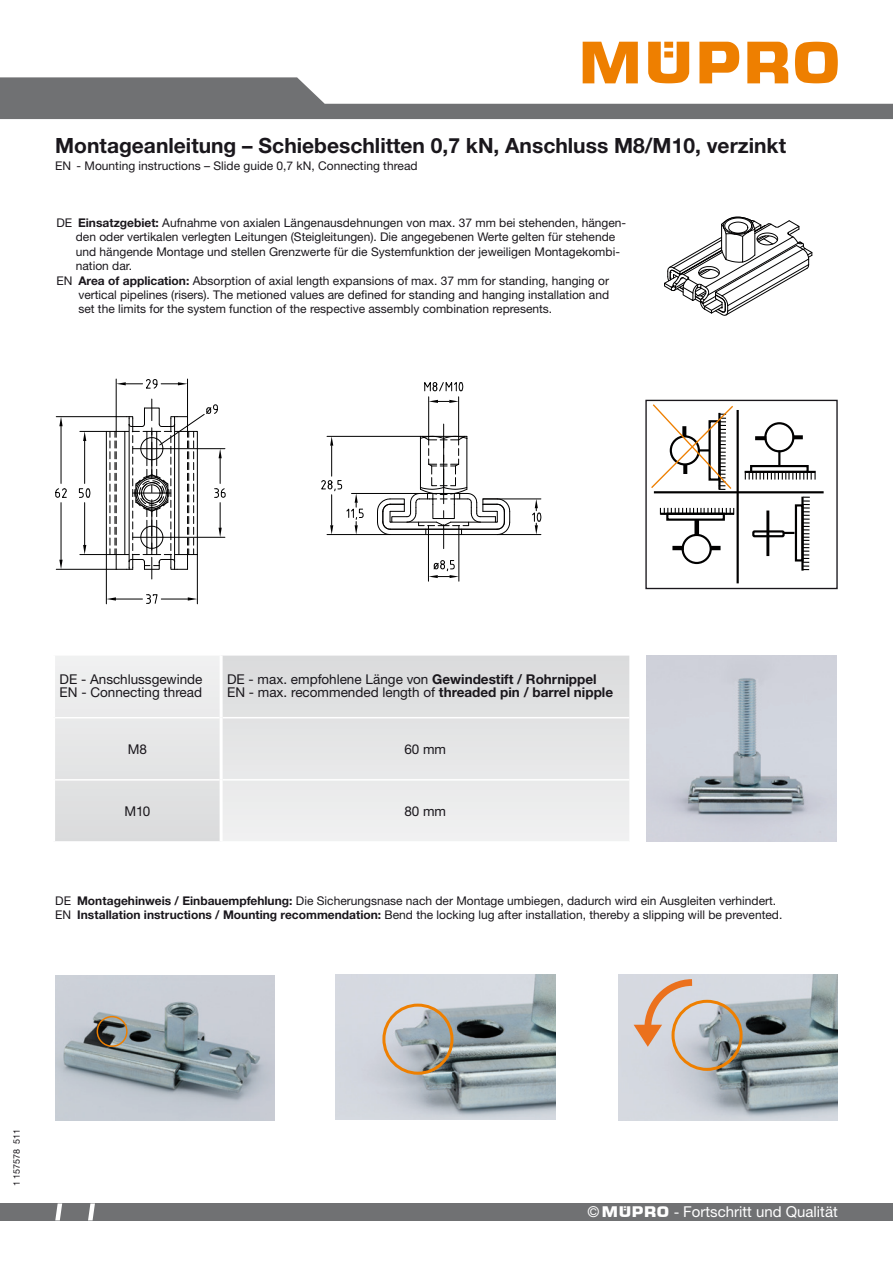
<style>
.page{position:relative;width:893px;height:1263px;background:#fff}
.page>*{position:absolute;margin:0;border:0;box-sizing:border-box;transform-origin:0 0}
.t1{font:700 21px "Helvetica Neue";color:#1a171c}
.t2{font:15px "Helvetica Neue";color:#fff}
.t3{font:13.5px/13.5px "Helvetica Neue CE";color:#1a171c}
.t4{font:12px/14.4px "Helvetica Neue";color:#1a171c}
.t5{font:9px "Helvetica Neue";color:#1a171c}
.s1{font-family:"Helvetica Neue CE";font-weight:700}
.s2{font-weight:700}
.s3{font-stretch:condensed}
.s4{font-family:"MPR"}
.s5{font-family:"Arial"}
</style>
<div class="page">
<svg style="left:0;top:42px;width:893px;height:77px"></svg>
<div style="left:0;top:1203px;width:893px;height:17px;background:#707173"></div>
<svg style="left:55px;top:1203px;width:7px;height:17px"></svg>
<svg style="left:88px;top:1203px;width:7px;height:17px"></svg>
<hr style="left:56px;top:416px;width:60px;height:1px;background:#010000">
<hr style="left:56px;top:569px;width:60px;height:1px;background:#010000">
<hr style="left:61px;top:426px;width:1px;height:57px;background:#010000">
<hr style="left:61px;top:503px;width:1px;height:57px;background:#010000">
<svg style="left:59px;top:417px;width:4px;height:9px"></svg>
<svg style="left:59px;top:560px;width:4px;height:9px"></svg>
<svg style="left:55px;top:488px;width:12px;height:10px"></svg>
<hr style="left:116px;top:379px;width:1px;height:38px;background:#010000">
<hr style="left:187px;top:379px;width:1px;height:38px;background:#010000">
<svg style="left:116px;top:378px;width:72px;height:11px"></svg>
<hr style="left:106px;top:554px;width:1px;height:50px;background:#010000">
<hr style="left:197px;top:554px;width:1px;height:50px;background:#010000">
<svg style="left:106px;top:593px;width:91px;height:11px"></svg>
<svg style="left:78px;top:399px;width:148px;height:180px"></svg>
<svg style="left:376px;top:424px;width:135px;height:125px"></svg>
<hr style="left:428px;top:397px;width:1px;height:43px;background:#010000">
<hr style="left:458px;top:397px;width:1px;height:43px;background:#010000">
<svg style="left:429px;top:400px;width:30px;height:3px"></svg>
<svg style="left:424px;top:382px;width:40px;height:10px"></svg>
<hr style="left:428px;top:529px;width:1px;height:52px;background:#010000">
<hr style="left:459px;top:529px;width:1px;height:52px;background:#010000">
<svg style="left:429px;top:560px;width:30px;height:18px"></svg>
<hr style="left:497px;top:534px;width:44px;height:1px;background:#010000">
<hr style="left:483px;top:499px;width:58px;height:1px;background:#010000">
<svg style="left:531px;top:499px;width:11px;height:35px"></svg>
<hr style="left:351px;top:534px;width:39px;height:1px;background:#010000">
<hr style="left:351px;top:493px;width:68px;height:1px;background:#010000">
<hr style="left:327px;top:436px;width:93px;height:1px;background:#010000">
<hr style="left:331px;top:446px;width:1px;height:30px;background:#010000">
<svg style="left:330px;top:436px;width:3px;height:10px"></svg>
<svg style="left:321px;top:480px;width:43px;height:55px"></svg>
<svg style="left:55px;top:656px;width:165px;height:185px"></svg>
<svg style="left:223px;top:656px;width:406px;height:185px"></svg>
<hr style="left:55px;top:779px;width:165px;height:1px;background:#fff">
<hr style="left:223px;top:779px;width:406px;height:1px;background:#fff">
<hr style="left:55px;top:717px;width:165px;height:1px;background:#fff">
<hr style="left:223px;top:717px;width:406px;height:1px;background:#fff">
<img style="left:646px;top:655px;width:190px;height:187px">
<img style="left:618px;top:974px;width:220px;height:146px">
<img style="left:336px;top:974px;width:219px;height:146px">
<img style="left:55px;top:975px;width:220px;height:145px">
<hr style="left:737px;top:410px;width:2px;height:173px;background:#010000">
<hr style="left:654px;top:491px;width:170px;height:2px;background:#010000">
<div style="left:750px;top:465px;width:59px;height:8px;border:2px solid #010000"></div>
<div style="left:795px;top:504px;width:9px;height:57px;border:2px solid #010000"></div>
<div style="left:666px;top:513px;width:59px;height:8px;border:2px solid #010000"></div>
<svg style="left:778px;top:452px;width:2px;height:15px"></svg>
<div style="left:694px;top:520px;width:5px;height:16px;border:2px solid #010000"></div>
<svg style="left:785px;top:532px;width:9px;height:2px"></svg>
<div style="left:766px;top:510px;width:3px;height:46px;border:2px solid #010000"></div>
<div style="left:793px;top:435px;width:10px;height:4px;border:2px solid #010000"></div>
<div style="left:755px;top:436px;width:11px;height:4px;border:2px solid #010000"></div>
<svg style="left:712px;top:546px;width:8px;height:4px"></svg>
<div style="left:672px;top:546px;width:12px;height:4px;border:2px solid #010000"></div>
<div style="left:682px;top:534px;width:30px;height:30px;border:2px solid #010000;border-radius:50%"></div>
<div style="left:764px;top:422px;width:30px;height:30px;border:2px solid #010000;border-radius:50%"></div>
<div style="left:752px;top:530px;width:33px;height:7px;border:2px solid #010000"></div>
<hr style="left:745px;top:471px;width:71px;height:2px;background:#010000">
<hr style="left:801px;top:497px;width:3px;height:74px;background:#010000">
<svg style="left:745px;top:473px;width:71px;height:7px"></svg>
<svg style="left:660px;top:508px;width:74px;height:7px"></svg>
<svg style="left:803px;top:497px;width:7px;height:73px"></svg>
<div style="left:645px;top:400px;width:193px;height:189px;border:1px solid #1a171c"></div>
<svg style="left:651px;top:404px;width:82px;height:86px"></svg>
<div style="left:97px;top:1016px;width:31px;height:31px;border:2px solid #ee7f00;border-radius:50%"></div>
<div style="left:382px;top:1003px;width:71px;height:72px;border:3px solid #ee7f00;border-radius:50%"></div>
<div style="left:671px;top:1000px;width:72px;height:71px;border:3px solid #ee7f00;border-radius:50%"></div>
<svg style="left:664px;top:216px;width:149px;height:100px"></svg>
<svg style="left:634px;top:976px;width:65px;height:71px"></svg>
<h1 class="t1" style="left:55px;top:132px;width:732px">Montageanleitung – Schiebeschlitten 0,7 kN, Anschluss M8/M10, verzinkt</h1>
<p class="t4" style="left:55px;top:159px;width:364px">EN - Mounting instructions – Slide guide 0,7 kN, Connecting thread</p>
<p class="t4" style="left:56px;top:215px;width:571px">DE <span class="s1">Einsatzgebiet:</span> Aufnahme von axialen Längenausdehnungen von max. 37 mm bei stehenden, hängen-</p>
<p class="t4" style="left:76px;top:230px;width:541px">den oder vertikalen verlegten Leitungen (Steigleitungen). Die angegebenen Werte gelten für stehende</p>
<p class="t4" style="left:76px;top:244px;width:546px">und hängende Montage und stellen Grenzwerte für die Systemfunktion der jeweiligen Montagekombi-</p>
<p class="t4" style="left:76px;top:259px;width:58px">nation dar.</p>
<p class="t4" style="left:56px;top:273px;width:554px">EN <span class="s1">Area of application:</span> Absorption of axial length expansions of max. 37 mm for standing, hanging or</p>
<p class="t4" style="left:78px;top:287px;width:532px">vertical pipelines (risers). The metioned values are defined for standing and hanging installation and</p>
<p class="t4" style="left:78px;top:302px;width:475px">set the limits for the system function of the respective assembly combination represents.</p>
<p class="t3" style="left:60px;top:672px;width:144px">DE - Anschlussgewinde<br>EN - Connecting thread</p>
<p class="t3" style="left:227px;top:672px;width:388px">DE - max. empfohlene Länge von <span class="s2">Gewindestift / Rohrnippel<br></span>EN - max. recommended length of <span class="s2">threaded pin / barrel nipple</span></p>
<p class="t3" style="left:128px;top:743px;width:21px">M8</p>
<p class="t3" style="left:404px;top:743px;width:43px">60 mm</p>
<p class="t3" style="left:124px;top:805px;width:28px">M10</p>
<p class="t3" style="left:404px;top:805px;width:43px">80 mm</p>
<p class="t4" style="left:55px;top:893px;width:729px">DE <span class="s1">Montagehinweis / Einbauempfehlung:</span> Die Sicherungsnase nach der Montage umbiegen, dadurch wird ein Ausgleiten verhindert.<br>EN <span class="s1">Installation instructions / Mounting recommendation:</span> Bend the locking lug after installation, thereby a slipping will be prevented.</p>
<p class="t5" style="left:11px;top:1186px;width:59px;rotate:-90deg">1 157578 511</p>
<p class="t2" style="left:587px;top:1203px;width:252px"><span class="s3">©</span> <span class="s4">Müpro</span> <span class="s5">-</span> Fortschritt und Qualität</p>
</div>
